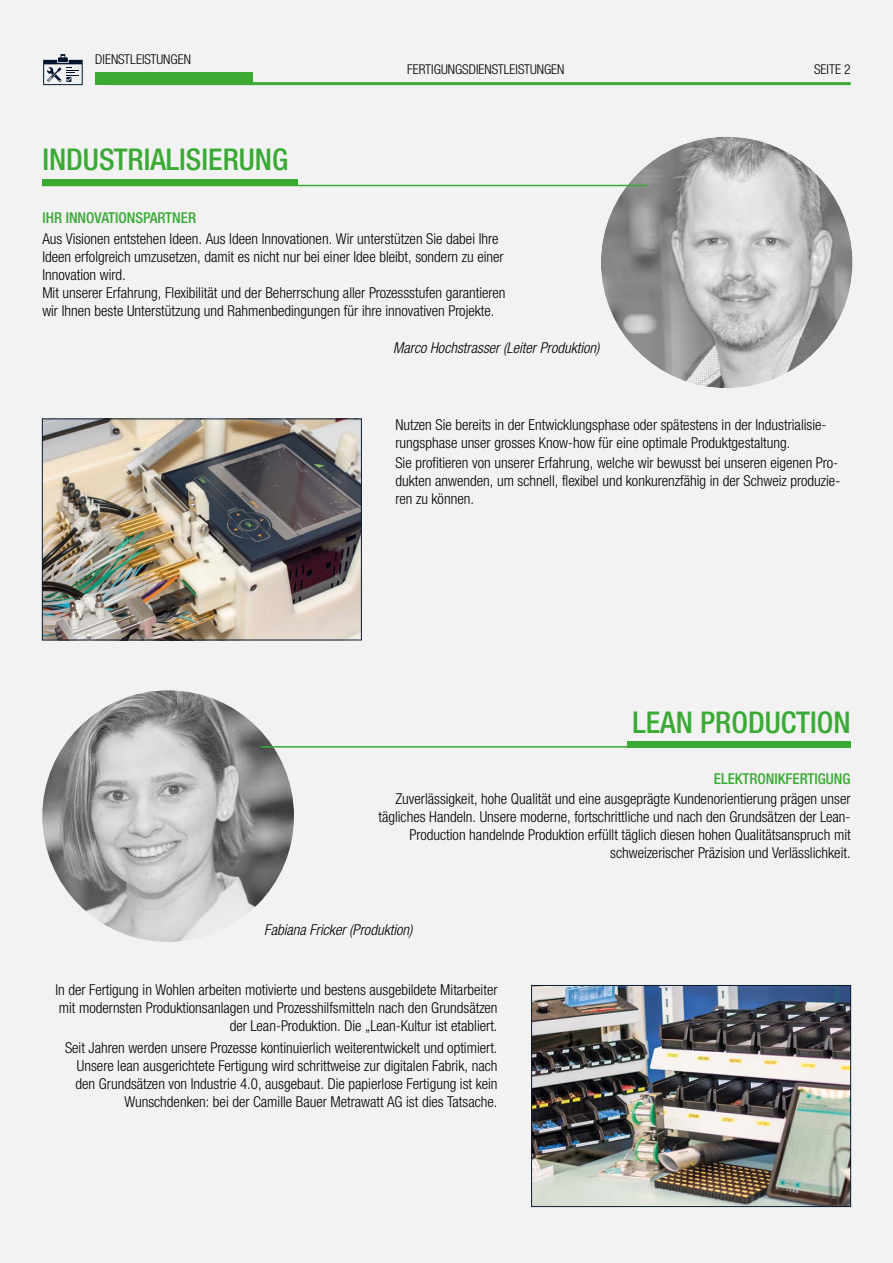
<style>
.page{position:relative;width:893px;height:1263px;background:#fff}
.page>*{position:absolute;margin:0;border:0;box-sizing:border-box;transform-origin:0 0}
.t1{font:500 condensed 30px "Helvetica Neue LTW1 G";color:#3aaa35}
.t2{font:300 condensed 15px/18px "Helvetica Neue LTW1 G";color:#000}
.t3{font:italic 300 condensed 15px "Helvetica Neue LT Pro";color:#000}
.t4{font:500 condensed 15px "Helvetica Neue LTW1 G";color:#3aaa35}
.t5{font:300 condensed 13.5px "Helvetica Neue LTW1 G";color:#000}
</style>
<div class="page">
<div style="left:0;top:0;width:892px;height:1263px;background:#f2f2f2"></div>
<hr style="left:110px;top:82px;width:740px;height:3px;background:#3aaa35">
<div style="left:96px;top:72px;width:157px;height:13px;background:#3aaa35"></div>
<svg style="left:43px;top:54px;width:40px;height:31px"></svg>
<img style="left:601px;top:137px;width:150px;height:251px">
<img style="left:751px;top:139px;width:101px;height:199px">
<img style="left:751px;top:338px;width:76px;height:48px">
<hr style="left:42px;top:185px;width:605px;height:1px;background:#3aaa35">
<div style="left:42px;top:179px;width:255px;height:6px;background:#3aaa35"></div>
<img style="left:44px;top:421px;width:315px;height:217px">
<div style="left:42px;top:419px;width:319px;height:221px;border:1px solid #0b1b30"></div>
<img style="left:533px;top:987px;width:315px;height:218px">
<div style="left:531px;top:985px;width:319px;height:222px;border:1px solid #0b1b30"></div>
<img style="left:42px;top:690px;width:252px;height:252px;border-radius:50%">
<div style="left:627px;top:741px;width:223px;height:7px;background:#3aaa35"></div>
<hr style="left:261px;top:746px;width:589px;height:2px;background:#3aaa35">
<p class="t5" style="left:95px;top:54px;width:97px">DIENSTLEISTUNGEN</p>
<h1 class="t1" style="left:42px;top:149px;width:247px">INDUSTRIALISIERUNG</h1>
<p class="t5" style="left:407px;top:65px;width:159px">FERTIGUNGSDIENSTLEISTUNGEN</p>
<p class="t4" style="left:42px;top:213px;width:155px">IHR INNOVATIONSPARTNER</p>
<p class="t2" style="left:42px;top:231px;width:464px">Aus Visionen entstehen Ideen. Aus Ideen Innovationen. Wir unterstützen Sie dabei Ihre Ideen erfolgreich umzusetzen, damit es nicht nur bei einer Idee bleibt, sondern zu einer Innovation wird.<br>Mit unserer Erfahrung, Flexibilität und der Beherrschung aller Prozessstufen garantieren wir Ihnen beste Unterstützung und Rahmenbedingungen für ihre innovativen Projekte.</p>
<p class="t3" style="left:393px;top:342px;width:208px">Marco Hochstrasser (Leiter Produktion)</p>
<p class="t5" style="left:814px;top:65px;width:38px">SEITE 2</p>
<p class="t2" style="left:395px;top:417px;width:432px">Nutzen Sie bereits in der Entwicklungsphase oder spätestens in der Industrialisie&shy;rungsphase unser grosses Know-how für eine optimale Produktgestaltung.</p>
<p class="t2" style="left:395px;top:455px;width:446px">Sie profitieren von unserer Erfahrung, welche wir bewusst bei unseren eigenen Pro&shy;dukten anwenden, um schnell, flexibel und konkurenzfähig in der Schweiz produzie&shy;ren zu können.</p>
<h1 class="t1" style="left:632px;top:711px;width:220px">LEAN PRODUCTION</h1>
<p class="t4" style="left:713px;top:774px;width:138px">ELEKTRONIKFERTIGUNG</p>
<p class="t2" style="left:378px;top:792px;width:473px;text-align:right">Zuverlässigkeit, hohe Qualität und eine ausgeprägte Kundenorientierung prägen unser tägliches Handeln. Unsere moderne, fortschrittliche und nach den Grundsätzen der Lean-Production handelnde Produktion erfüllt täglich diesen hohen Qualitätsanspruch mit schweizerischer Präzision und Verlässlichkeit.</p>
<p class="t3" style="left:264px;top:924px;width:150px">Fabiana Fricker (Produktion)</p>
<p class="t2" style="left:55px;top:983px;width:443px;text-align:right">In der Fertigung in Wohlen arbeiten motivierte und bestens ausgebildete Mitarbeiter mit modernsten Produktionsanlagen und Prozesshilfsmitteln nach den Grundsätzen der Lean-Produktion. Die „Lean-Kultur ist etabliert.</p>
<p class="t2" style="left:65px;top:1041px;width:434px;text-align:right">Seit Jahren werden unsere Prozesse kontinuierlich weiterentwickelt und optimiert.<br>Unsere lean ausgerichtete Fertigung wird schrittweise zur digitalen Fabrik, nach den Grundsätzen von Industrie 4.0, ausgebaut. Die papierlose Fertigung ist kein Wunschdenken: bei der Camille Bauer Metrawatt AG ist dies Tatsache.</p>
</div>
